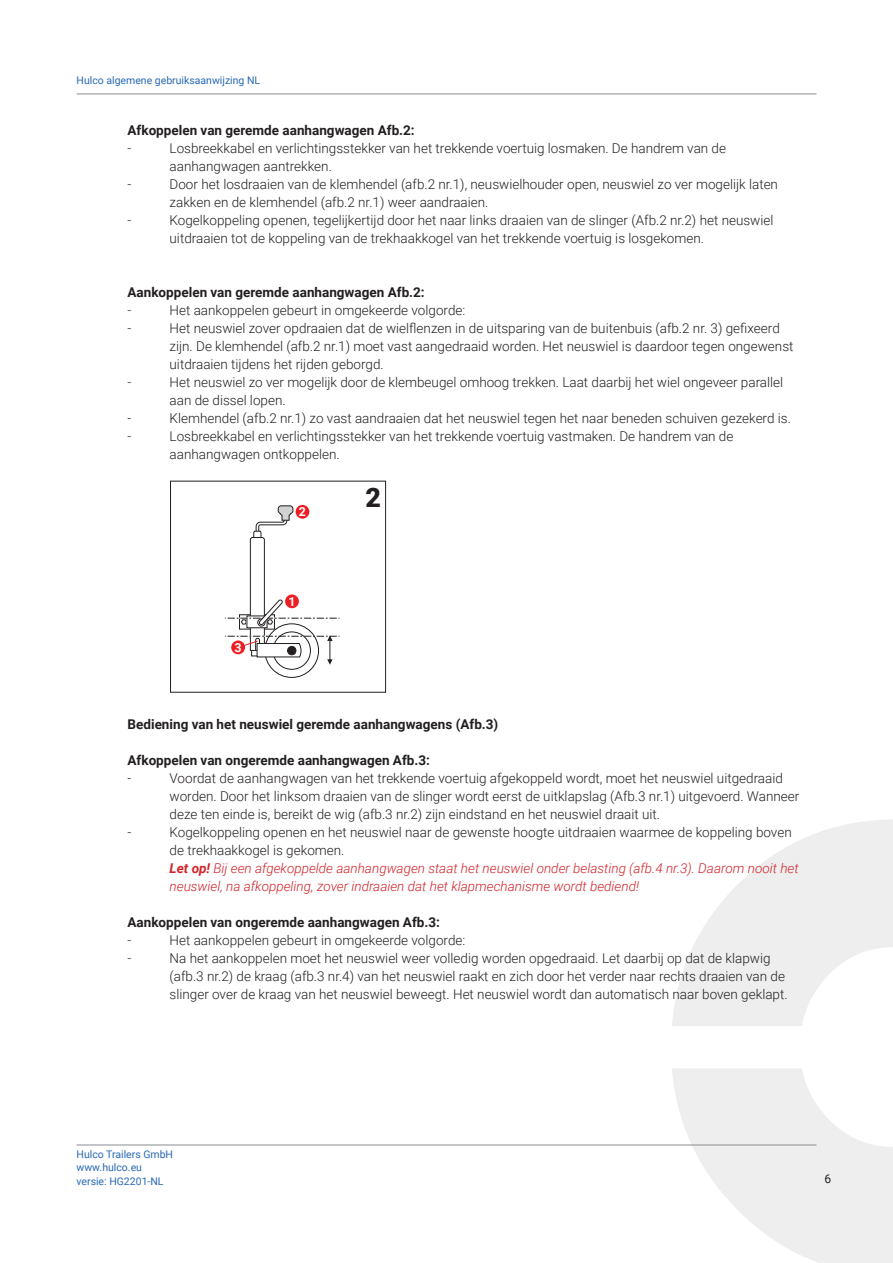
<style>
.page{position:relative;width:893px;height:1263px;background:#fff}
.page>*{position:absolute;margin:0;border:0;box-sizing:border-box;transform-origin:0 0}
.t1{font:900 26.85px "Roboto";color:#231f20}
.Body_9_12_roboto_lig{font:300 13.5px "Roboto";color:#231f20}
.Body_9_12_roboto_lig-2{font:700 13.5px "Roboto";color:#231f20}
.Body_9_12_roboto_lig-3{font:italic 300 13.5px "Roboto";color:#d1232a}
.t2{font:700 12.45px "Roboto";color:#fff}
.t3{font:12px "Roboto";color:#231f20}
.t4{font:10.5px/13.5px "Roboto";color:#2869b3}
.s1{font-weight:700}
</style>
<div class="page">
<svg style="left:672px;top:819px;width:221px;height:444px;fill:#eeeeef"></svg>
<hr style="left:77px;top:1144px;width:739px;height:1px;background:#8a8c8f">
<hr style="left:77px;top:94px;width:739px;height:1px;background:#8a8c8f">
<div style="left:170px;top:481px;width:216px;height:212px;border:1px solid #231f20"></div>
<div style="left:273px;top:631px;width:38px;height:39px;border:1px solid #231f20;border-radius:50%"></div>
<svg style="left:225px;top:505px;width:115px;height:160px"></svg>
<div style="left:231px;top:640px;width:14px;height:14px;background:#ee1d23;border-radius:50%"></div>
<p class="t4" style="left:77px;top:74px;width:185px">Hulco algemene gebruiksaanwijzing NL</p>
<p class="Body_9_12_roboto_lig-2" style="left:128px;top:120px;width:289px">Afkoppelen van geremde aanhangwagen Afb.2:</p>
<p class="Body_9_12_roboto_lig" style="left:128px;top:138px;width:5px">-</p>
<p class="Body_9_12_roboto_lig" style="left:170px;top:138px;width:558px">Losbreekkabel en verlichtingsstekker van het trekkende voertuig losmaken. De handrem van de</p>
<p class="Body_9_12_roboto_lig" style="left:170px;top:156px;width:164px">aanhangwagen aantrekken.</p>
<p class="Body_9_12_roboto_lig" style="left:128px;top:174px;width:5px">-</p>
<p class="Body_9_12_roboto_lig" style="left:170px;top:174px;width:610px">Door het losdraaien van de klemhendel (afb.2 nr.1), neuswielhouder open, neuswiel zo ver mogelijk laten</p>
<p class="Body_9_12_roboto_lig" style="left:170px;top:192px;width:320px">zakken en de klemhendel (afb.2 nr.1) weer aandraaien.</p>
<p class="Body_9_12_roboto_lig" style="left:128px;top:210px;width:5px">-</p>
<p class="Body_9_12_roboto_lig" style="left:170px;top:210px;width:605px">Kogelkoppeling openen, tegelijkertijd door het naar links draaien van de slinger (Afb.2 nr.2) het neuswiel</p>
<p class="Body_9_12_roboto_lig" style="left:170px;top:228px;width:536px">uitdraaien tot de koppeling van de trekhaakkogel van het trekkende voertuig is losgekomen.</p>
<p class="Body_9_12_roboto_lig-2" style="left:128px;top:282px;width:299px">Aankoppelen van geremde aanhangwagen Afb.2:</p>
<p class="Body_9_12_roboto_lig" style="left:128px;top:300px;width:5px">-</p>
<p class="Body_9_12_roboto_lig" style="left:170px;top:300px;width:297px">Het aankoppelen gebeurt in omgekeerde volgorde:</p>
<p class="Body_9_12_roboto_lig" style="left:128px;top:318px;width:5px">-</p>
<p class="Body_9_12_roboto_lig" style="left:170px;top:318px;width:612px">Het neuswiel zover opdraaien dat de wielflenzen in de uitsparing van de buitenbuis (afb.2 nr. 3) gefixeerd</p>
<p class="Body_9_12_roboto_lig" style="left:170px;top:336px;width:625px">zijn. De klemhendel (afb.2 nr.1) moet vast aangedraaid worden. Het neuswiel is daardoor tegen ongewenst</p>
<p class="Body_9_12_roboto_lig" style="left:170px;top:354px;width:216px">uitdraaien tijdens het rijden geborgd.</p>
<p class="Body_9_12_roboto_lig" style="left:128px;top:372px;width:5px">-</p>
<p class="Body_9_12_roboto_lig" style="left:170px;top:372px;width:615px">Het neuswiel zo ver mogelijk door de klembeugel omhoog trekken. Laat daarbij het wiel ongeveer parallel</p>
<p class="Body_9_12_roboto_lig" style="left:170px;top:390px;width:118px">aan de dissel lopen.</p>
<p class="Body_9_12_roboto_lig" style="left:128px;top:408px;width:5px">-</p>
<p class="Body_9_12_roboto_lig" style="left:170px;top:408px;width:623px">Klemhendel (afb.2 nr.1) zo vast aandraaien dat het neuswiel tegen het naar beneden schuiven gezekerd is.</p>
<p class="Body_9_12_roboto_lig" style="left:128px;top:426px;width:5px">-</p>
<p class="Body_9_12_roboto_lig" style="left:170px;top:426px;width:565px">Losbreekkabel en verlichtingsstekker van het trekkende voertuig vastmaken. De handrem van de</p>
<p class="Body_9_12_roboto_lig" style="left:170px;top:444px;width:172px">aanhangwagen ontkoppelen.</p>
<p class="t2" style="left:234px;top:638px;width:9px">3</p>
<p class="t2" style="left:299px;top:503px;width:9px">2</p>
<p class="t2" style="left:288px;top:592px;width:9px">1</p>
<p class="t1" style="left:365px;top:479px;width:17px">2</p>
<p class="Body_9_12_roboto_lig-2" style="left:128px;top:714px;width:372px">Bediening van het neuswiel geremde aanhangwagens (Afb.3)</p>
<p class="Body_9_12_roboto_lig-2" style="left:128px;top:750px;width:304px">Afkoppelen van ongeremde aanhangwagen Afb.3:</p>
<p class="Body_9_12_roboto_lig" style="left:128px;top:768px;width:5px">-</p>
<p class="Body_9_12_roboto_lig" style="left:170px;top:768px;width:615px">Voordat de aanhangwagen van het trekkende voertuig afgekoppeld wordt, moet het neuswiel uitgedraaid</p>
<p class="Body_9_12_roboto_lig" style="left:170px;top:786px;width:631px">worden. Door het linksom draaien van de slinger wordt eerst de uitklapslag (Afb.3 nr.1) uitgevoerd. Wanneer</p>
<p class="Body_9_12_roboto_lig" style="left:170px;top:804px;width:492px">deze ten einde is, bereikt de wig (afb.3 nr.2) zijn eindstand en het neuswiel draait uit.</p>
<p class="Body_9_12_roboto_lig" style="left:128px;top:822px;width:5px">-</p>
<p class="Body_9_12_roboto_lig" style="left:170px;top:822px;width:624px">Kogelkoppeling openen en het neuswiel naar de gewenste hoogte uitdraaien waarmee de koppeling boven</p>
<p class="Body_9_12_roboto_lig" style="left:170px;top:840px;width:176px">de trekhaakkogel is gekomen.</p>
<p class="Body_9_12_roboto_lig-3" style="left:170px;top:858px;width:631px"><span class="s1">Let op!</span> Bij een afgekoppelde aanhangwagen staat het neuswiel onder belasting (afb.4 nr.3). Daarom nooit het</p>
<p class="Body_9_12_roboto_lig-3" style="left:170px;top:876px;width:471px">neuswiel, na afkoppeling, zover indraaien dat het klapmechanisme wordt bediend!</p>
<p class="Body_9_12_roboto_lig-2" style="left:128px;top:912px;width:314px">Aankoppelen van ongeremde aanhangwagen Afb.3:</p>
<p class="Body_9_12_roboto_lig" style="left:128px;top:930px;width:5px">-</p>
<p class="Body_9_12_roboto_lig" style="left:170px;top:930px;width:297px">Het aankoppelen gebeurt in omgekeerde volgorde:</p>
<p class="Body_9_12_roboto_lig" style="left:128px;top:948px;width:5px">-</p>
<p class="Body_9_12_roboto_lig" style="left:170px;top:948px;width:602px">Na het aankoppelen moet het neuswiel weer volledig worden opgedraaid. Let daarbij op dat de klapwig</p>
<p class="Body_9_12_roboto_lig" style="left:170px;top:966px;width:617px">(afb.3 nr.2) de kraag (afb.3 nr.4) van het neuswiel raakt en zich door het verder naar rechts draaien van de</p>
<p class="Body_9_12_roboto_lig" style="left:170px;top:984px;width:620px">slinger over de kraag van het neuswiel beweegt. Het neuswiel wordt dan automatisch naar boven geklapt.</p>
<p class="t4" style="left:77px;top:1147px;width:98px">Hulco Trailers GmbH www.hulco.eu versie: HG2201-NL</p>
<p class="t3" style="left:825px;top:1170px;width:8px">6</p>
</div>
